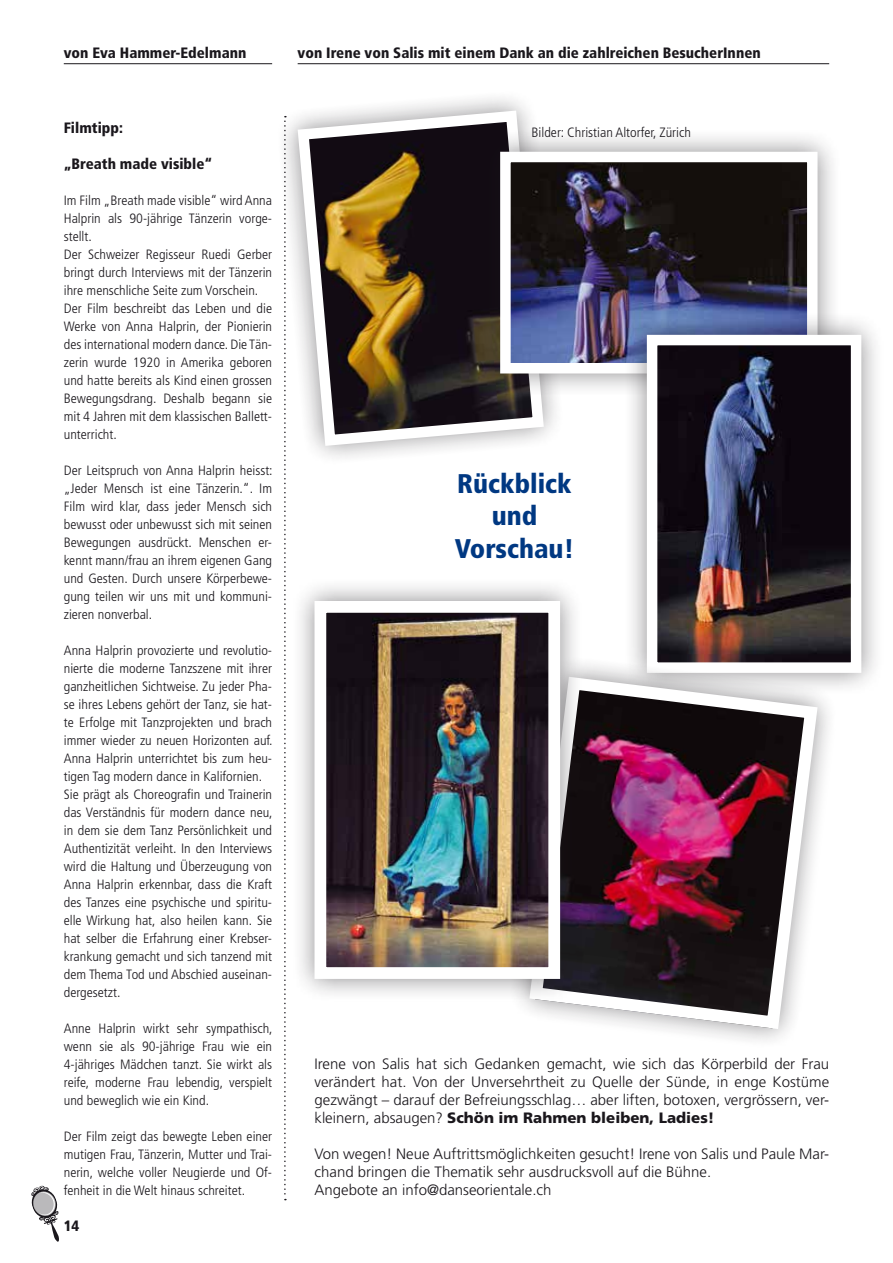
<style>
.page{position:relative;width:893px;height:1263px;background:#fff}
.page>*{position:absolute;margin:0;border:0;box-sizing:border-box;transform-origin:0 0}
.t1{font:900 condensed 27px/32.4px "Frutiger LT Std";color:#003882;text-align:center}
.t2{font:300 15px/18px "Frutiger LT Std";color:#1a171c;text-align:justify}
.t3{font:900 condensed 15px "Frutiger LT Std";color:#1a171c}
.t4{font:300 condensed 13.5px/18px "Frutiger LT Std";color:#1a171c;text-align:justify;scale:1.05 1}
.s1{font-weight:900}
</style>
<div class="page">
<svg style="left:284px;top:473px;width:2px;height:727px"></svg>
<svg style="left:31px;top:1185px;width:28px;height:57px"></svg>
<hr style="left:64px;top:63px;width:208px;height:1px;background:#1a171c">
<hr style="left:298px;top:63px;width:531px;height:1px;background:#1a171c">
<svg style="left:284px;top:98px;width:272px;height:373px"></svg>
<svg style="left:292px;top:105px;width:257px;height:347px"></svg>
<div style="left:476px;top:128px;width:365px;height:269px;background:#1a171c;opacity:.5"></div>
<img style="left:511px;top:163px;width:295px;height:199px">
<div style="left:500px;top:152px;width:317px;height:221px;border:10px solid #fff"></div>
<div style="left:623px;top:311px;width:262px;height:385px;background:#1a171c;opacity:.5"></div>
<img style="left:658px;top:346px;width:192px;height:316px">
<svg style="left:584px;top:650px;width:260px;height:391px"></svg>
<img style="left:523px;top:670px;width:301px;height:366px">
<div style="left:291px;top:577px;width:293px;height:425px;background:#1a171c;opacity:.5"></div>
<img style="left:327px;top:614px;width:220px;height:352px">
<div style="left:314px;top:601px;width:246px;height:378px;border:12px solid #fff"></div>
<p class="t3" style="left:64px;top:44px;width:184px">von Eva Hammer-Edelmann</p>
<p class="t3" style="left:298px;top:44px;width:465px">von Irene von Salis mit einem Dank an die zahlreichen BesucherInnen</p>
<p class="t3" style="left:64px;top:119px;width:61px">Filmtipp:</p>
<p class="t3" style="left:64px;top:155px;width:150px">„Breath made visible“</p>
<p class="t4" style="left:64px;top:191px;width:200px;text-align:left">Im Film „Breath made visible“ wird Anna Halprin als 90-jährige Tänzerin vorge&shy;stellt.<br>Der Schweizer Regisseur Ruedi Gerber bringt durch Interviews mit der Tänzerin ihre menschliche Seite zum Vorschein.<br>Der Film beschreibt das Leben und die Werke von Anna Halprin, der Pionierin des international modern dance. Die Tän&shy;zerin wurde 1920 in Amerika geboren und hatte bereits als Kind einen grossen Bewegungsdrang. Deshalb begann sie mit 4 Jahren mit dem klassischen Ballett&shy;unterricht.</p>
<p class="t4" style="left:64px;top:461px;width:200px">Der Leitspruch von Anna Halprin heisst: „Jeder Mensch ist eine Tänzerin.“. Im Film wird klar, dass jeder Mensch sich bewusst oder unbewusst sich mit seinen Bewegungen ausdrückt. Menschen er&shy;kennt mann/frau an ihrem eigenen Gang und Gesten. Durch unsere Körperbewe&shy;gung teilen wir uns mit und kommuni&shy;zieren nonverbal.</p>
<p class="t4" style="left:64px;top:641px;width:200px;text-align:left">Anna Halprin provozierte und revolutio&shy;nierte die moderne Tanzszene mit ihrer ganzheitlichen Sichtweise. Zu jeder Pha&shy;se ihres Lebens gehört der Tanz, sie hat&shy;te Erfolge mit Tanzprojekten und brach immer wieder zu neuen Horizonten auf.<br>Anna Halprin unterrichtet bis zum heu&shy;tigen Tag modern dance in Kalifornien.<br>Sie prägt als Choreografin und Trainerin das Verständnis für modern dance neu, in dem sie dem Tanz Persönlichkeit und Authentizität verleiht. In den Interviews wird die Haltung und Überzeugung von Anna Halprin erkennbar, dass die Kraft des Tanzes eine psychische und spiritu&shy;elle Wirkung hat, also heilen kann. Sie hat selber die Erfahrung einer Krebser&shy;krankung gemacht und sich tanzend mit dem Thema Tod und Abschied auseinan&shy;dergesetzt.</p>
<p class="t4" style="left:64px;top:1019px;width:200px">Anne Halprin wirkt sehr sympathisch, wenn sie als 90-jährige Frau wie ein 4-jähriges Mädchen tanzt. Sie wirkt als reife, moderne Frau lebendig, verspielt und beweglich wie ein Kind.</p>
<p class="t4" style="left:64px;top:1127px;width:200px">Der Film zeigt das bewegte Leben einer mutigen Frau, Tänzerin, Mutter und Trai&shy;nerin, welche voller Neugierde und Of&shy;fenheit in die Welt hinaus schreitet.</p>
<p class="t3" style="left:64px;top:1217px;width:17px">14</p>
<p class="t4" style="left:531px;top:123px;width:153px">Bilder: Christian Altorfer, Zürich</p>
<h1 class="t1" style="left:455px;top:467px;width:121px">Rückblick und<br>Vorschau!</h1>
<p class="t2" style="left:314px;top:1055px;width:516px">Irene von Salis hat sich Gedanken gemacht, wie sich das Körperbild der Frau verändert hat. Von der Unversehrtheit zu Quelle der Sünde, in enge Kostüme gezwängt – darauf der Befreiungsschlag… aber liften, botoxen, vergrössern, ver&shy;kleinern, absaugen? <span class="s1">Schön im Rahmen bleiben, Ladies!</span></p>
<p class="t2" style="left:314px;top:1145px;width:516px;text-align:left">Von wegen! Neue Auftrittsmöglichkeiten gesucht! Irene von Salis und Paule Mar&shy;chand bringen die Thematik sehr ausdrucksvoll auf die Bühne.<br>Angebote an info@danseorientale.ch</p>
</div>
